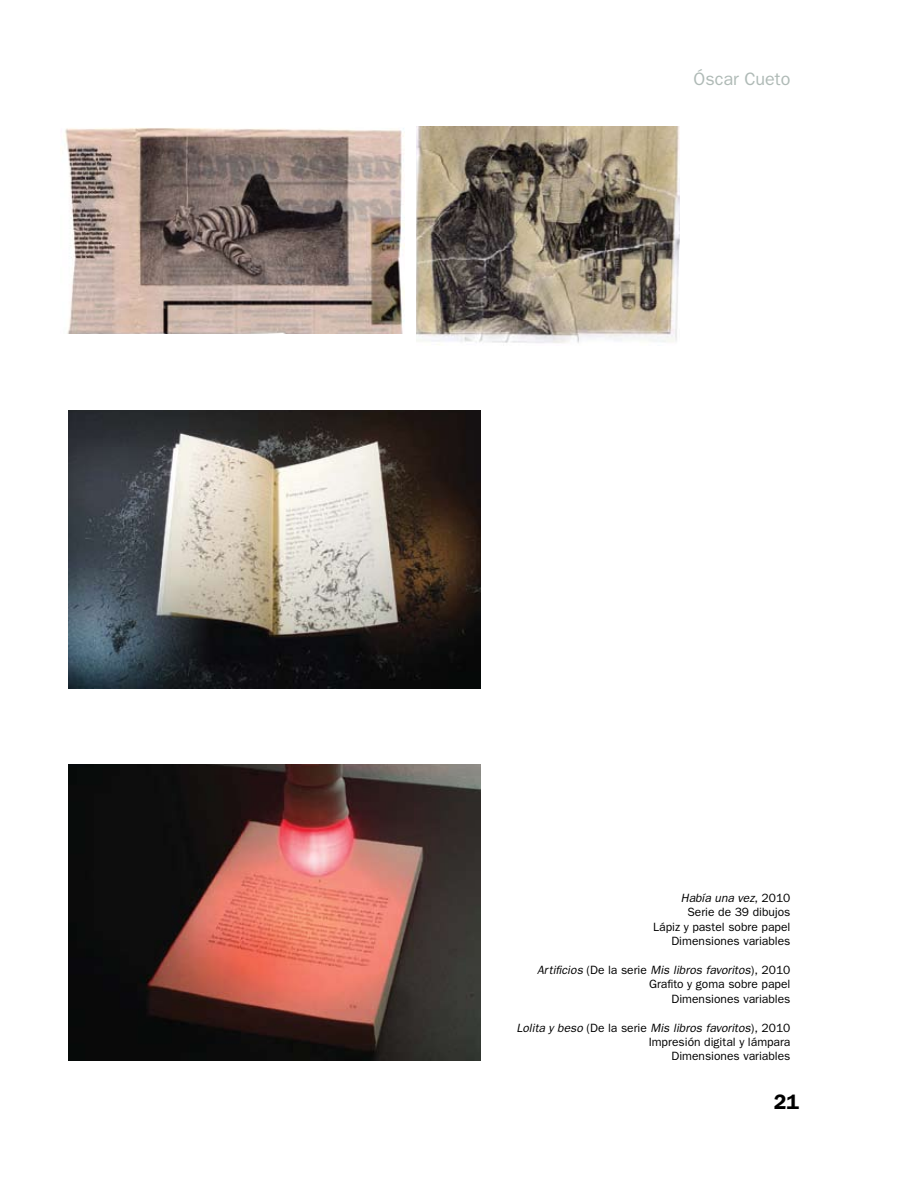
<style>
.page{position:relative;width:918px;height:1188px;background:#fff}
.page>*{position:absolute;margin:0;border:0;box-sizing:border-box;transform-origin:0 0}
.t1{font:600 21px "Franklin Gothic";color:#000}
.t2{font:18px "Franklin Gothic";color:#afbab6}
.t3{font:12px/14.4px "Franklin Gothic";color:#000;text-align:right}
.s1{font-style:italic}
</style>
<div class="page">
<img style="left:65px;top:128px;width:339px;height:205px">
<img style="left:417px;top:126px;width:263px;height:219px">
<img style="left:68px;top:765px;width:412px;height:295px">
<img style="left:68px;top:410px;width:412px;height:278px">
<p class="t2" style="left:694px;top:68px;width:98px">Óscar Cueto</p>
<p class="t3" style="left:653px;top:891px;width:139px"><span class="s1">Había una vez</span>, 2010<br>Serie de 39 dibujos<br>Lápiz y pastel sobre papel<br>Dimensiones variables</p>
<p class="t3" style="left:537px;top:963px;width:255px"><span class="s1">Artificios</span> (De la serie <span class="s1">Mis libros favoritos</span>), 2010<br>Grafito y goma sobre papel<br>Dimensiones variables</p>
<p class="t3" style="left:516px;top:1020px;width:276px"><span class="s1">Lolita y beso</span> (De la serie <span class="s1">Mis libros favoritos</span>), 2010<br>Impresión digital y lámpara<br>Dimensiones variables</p>
<p class="t1" style="left:774px;top:1089px;width:27px">21</p>
</div>
